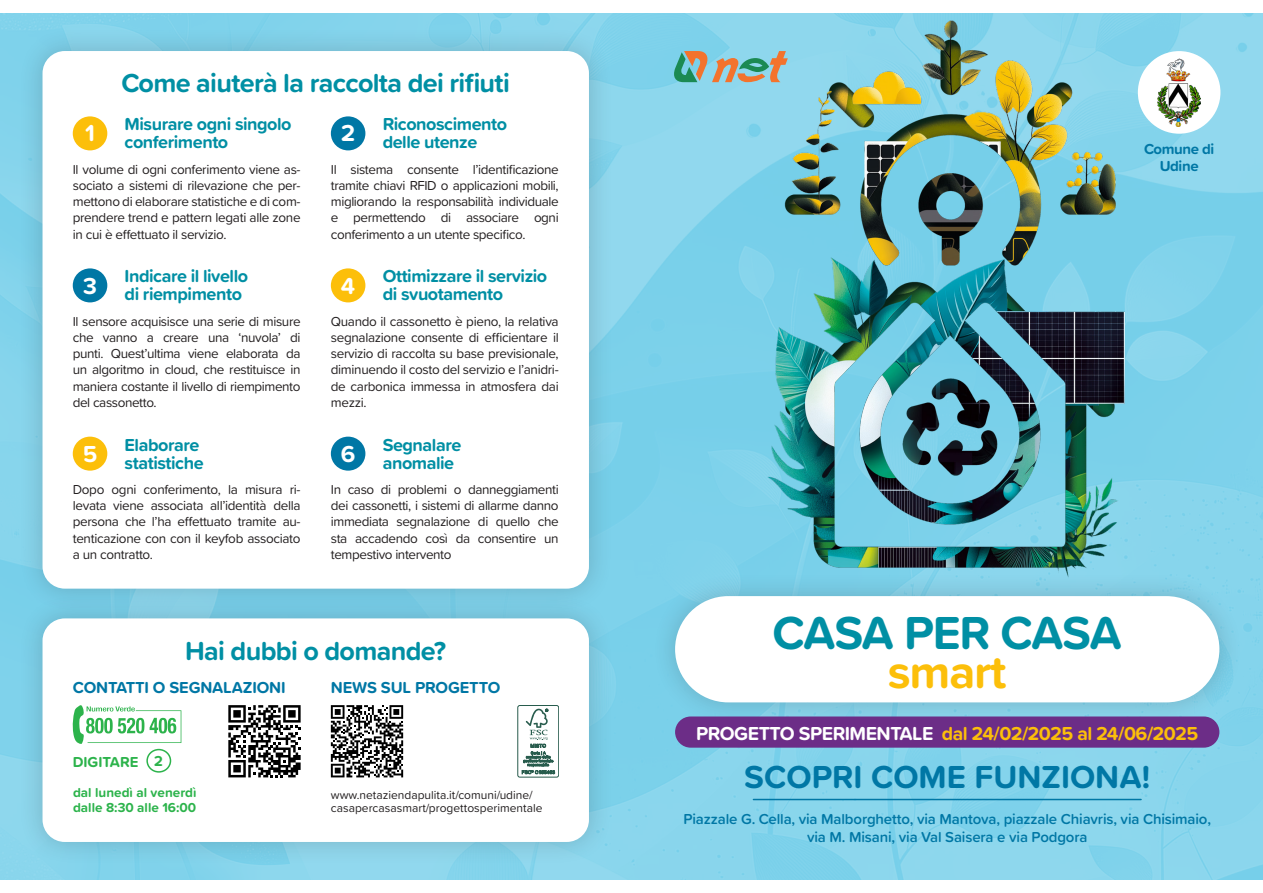
<style>
.page{position:relative;width:1263px;height:893px;background:#fff}
.page>*{position:absolute;margin:0;border:0;box-sizing:border-box;transform-origin:0 0}
.t1{font:700 48px "Proxima Soft";letter-spacing:-.03em;color:#008fa4}
.t2{font:700 48px "Proxima Soft";letter-spacing:-.025em;color:#fcbf0a}
.t3{font:700 33px "Proxima Soft";color:#0077a5}
.t4{font:700 27px "Proxima Soft";letter-spacing:-.025em;color:#008fa4}
.t5{font:700 24px "Proxima Soft";color:#fff}
.t6{font:700 19.5px "Proxima Soft";letter-spacing:-.025em;color:#fcbf0a}
.t7{font:700 18px/18px "Proxima Soft";letter-spacing:-.025em;color:#008fa4}
.t8{font:700 16.5px "Proxima Soft";letter-spacing:-.01em;color:#0077a5}
.t9{font:600 15px/18px "Proxima Soft";letter-spacing:-.01em;color:#0077a5;text-align:center}
.t10{font:700 15px/16.5px "Proxima Soft";letter-spacing:-.025em;color:#0077a5;text-align:center}
.t11{font:700 15px "Proxima Soft";color:#2cb34b}
.t12{font:13.5px/16.2px "Proxima Soft";letter-spacing:-.03em;color:#231f20;text-align:justify}
.t13{font:700 13.5px/15px "Proxima Soft";color:#2cb34b}
.t14{font:12px/13.5px "Proxima Soft";color:#231f20}
.s1{color:#fff}
</style>
<div class="page">
<img style="left:0;top:13px;width:1263px;height:867px">
<svg style="left:672px;top:51px;width:68px;height:31px;background:#98aa99"></svg>
<div style="left:1138px;top:51px;width:82px;height:83px;background:#fff;border-radius:50%"></div>
<img style="left:1158px;top:58px;width:42px;height:69px">
<div style="left:18px;top:26px;width:596px;height:587px;background:#231f20;opacity:.2"></div>
<div style="left:43px;top:51px;width:546px;height:538px;background:#fff;border-radius:22px"></div>
<div style="left:18px;top:594px;width:596px;height:273px;background:#231f20;opacity:.2"></div>
<div style="left:43px;top:618px;width:546px;height:224px;background:#fff;border-radius:22px"></div>
<div style="left:73px;top:116px;width:34px;height:34px;background:#fcbf0a;border-radius:50%"></div>
<div style="left:73px;top:437px;width:34px;height:34px;background:#fcbf0a;border-radius:50%"></div>
<div style="left:331px;top:268px;width:34px;height:34px;background:#fcbf0a;border-radius:50%"></div>
<div style="left:331px;top:116px;width:34px;height:34px;background:#0077a5;border-radius:50%"></div>
<div style="left:331px;top:437px;width:34px;height:34px;background:#0077a5;border-radius:50%"></div>
<div style="left:73px;top:268px;width:34px;height:34px;background:#0077a5;border-radius:50%"></div>
<div style="left:518px;top:705px;width:41px;height:72px;border:1px solid #285c4d;border-radius:2px"></div>
<svg style="left:522px;top:709px;width:33px;height:65px"></svg>
<svg style="left:72px;top:705px;width:109px;height:39px"></svg>
<div style="left:146px;top:749px;width:25px;height:24px;border:2px solid #2cb34b;border-radius:50%"></div>
<hr style="left:753px;top:799px;width:388px;height:1px;background:#0077a5">
<img style="left:740px;top:13px;width:414px;height:558px">
<div style="left:651px;top:571px;width:592px;height:156px;background:#231f20;opacity:.2"></div>
<div style="left:675px;top:596px;width:544px;height:106px;background:#fff;border-radius:53px"></div>
<div style="left:675px;top:716px;width:544px;height:32px;background:#6c2d87;border-radius:16px"></div>
<svg style="left:331px;top:705px;width:72px;height:72px"></svg>
<svg style="left:228px;top:705px;width:73px;height:72px"></svg>
<p class="t4" style="left:122px;top:63px;width:390px">Come aiuterà la raccolta dei rifiuti</p>
<p class="t7" style="left:125px;top:115px;width:169px">Misurare ogni singolo conferimento</p>
<p class="t12" style="left:73px;top:161px;width:229px">Il volume di ogni conferimento viene as&shy;sociato a sistemi di rilevazione che per&shy;mettono di elaborare statistiche e di com&shy;prendere trend e pattern legati alle zone in cui è effettuato il servizio.</p>
<p class="t5" style="left:85px;top:115px;width:11px">1</p>
<p class="t7" style="left:125px;top:267px;width:125px">Indicare il livello di riempimento</p>
<p class="t5" style="left:83px;top:267px;width:15px">3</p>
<p class="t12" style="left:73px;top:313px;width:229px">Il sensore acquisisce una serie di misure che vanno a creare una ‘nuvola’ di punti. Quest’ultima viene elaborata da un algoritmo in cloud, che restituisce in maniera costante il livello di riempimento del cassonetto.</p>
<p class="t7" style="left:125px;top:435px;width:76px">Elaborare</p>
<p class="t7" style="left:125px;top:453px;width:81px">statistiche</p>
<p class="t12" style="left:73px;top:481px;width:229px">Dopo ogni conferimento, la misura ri&shy;levata viene associata all’identità della persona che l’ha effettuato tramite au&shy;tenticazione con con il keyfob associato a un contratto.</p>
<p class="t5" style="left:83px;top:436px;width:16px">5</p>
<p class="t7" style="left:383px;top:115px;width:126px">Riconoscimento</p>
<p class="t5" style="left:341px;top:115px;width:16px">2</p>
<p class="t7" style="left:383px;top:133px;width:96px">delle utenze</p>
<p class="t12" style="left:331px;top:161px;width:229px">Il sistema consente l’identificazione tramite chiavi RFID o applicazioni mobili, migliorando la responsabilità individuale e permettendo di associare ogni conferimento a un utente specifico.</p>
<p class="t7" style="left:383px;top:267px;width:166px">Ottimizzare il servizio</p>
<p class="t7" style="left:383px;top:285px;width:122px">di svuotamento</p>
<p class="t12" style="left:331px;top:313px;width:229px">Quando il cassonetto è pieno, la relativa segnalazione consente di efficientare il servizio di raccolta su base previsionale, diminuendo il costo del servizio e l’anidri&shy;de carbonica immessa in atmosfera dai mezzi.</p>
<p class="t5" style="left:341px;top:267px;width:16px">4</p>
<p class="t7" style="left:383px;top:435px;width:80px">Segnalare</p>
<p class="t5" style="left:341px;top:436px;width:16px">6</p>
<p class="t7" style="left:383px;top:453px;width:73px">anomalie</p>
<p class="t12" style="left:331px;top:481px;width:229px">In caso di problemi o danneggiamenti dei cassonetti, i sistemi di allarme danno immediata segnalazione di quello che sta accadendo così da consentire un tempestivo intervento</p>
<p class="t4" style="left:185px;top:631px;width:263px">Hai dubbi o domande?</p>
<p class="t8" style="left:73px;top:675px;width:214px">CONTATTI O SEGNALAZIONI</p>
<p class="t8" style="left:331px;top:675px;width:171px">NEWS SUL PROGETTO</p>
<p class="t11" style="left:73px;top:750px;width:67px">DIGITARE</p>
<p class="t11" style="left:154px;top:749px;width:10px">2</p>
<p class="t13" style="left:73px;top:785px;width:125px">dal lunedì al venerdì dalle 8:30 alle 16:00</p>
<p class="t14" style="left:331px;top:787px;width:213px">www.netaziendapulita.it/comuni/udine/ casapercasasmart/progettosperimentale</p>
<p class="t10" style="left:1144px;top:140px;width:72px">Comune di<br>Udine</p>
<p class="t1" style="left:772px;top:596px;width:351px">CASA PER CASA</p>
<p class="t2" style="left:888px;top:635px;width:120px">smart</p>
<p class="t6" style="left:696px;top:718px;width:504px"><span class="s1">PROGETTO SPERIMENTALE</span> dal 24/02/2025 al 24/06/2025</p>
<p class="t3" style="left:744px;top:752px;width:407px">SCOPRI COME FUNZIONA!</p>
<p class="t9" style="left:683px;top:809px;width:529px">Piazzale G. Cella, via Malborghetto, via Mantova, piazzale Chiavris, via Chisimaio, via M. Misani, via Val Saisera e via Podgora</p>
</div>
